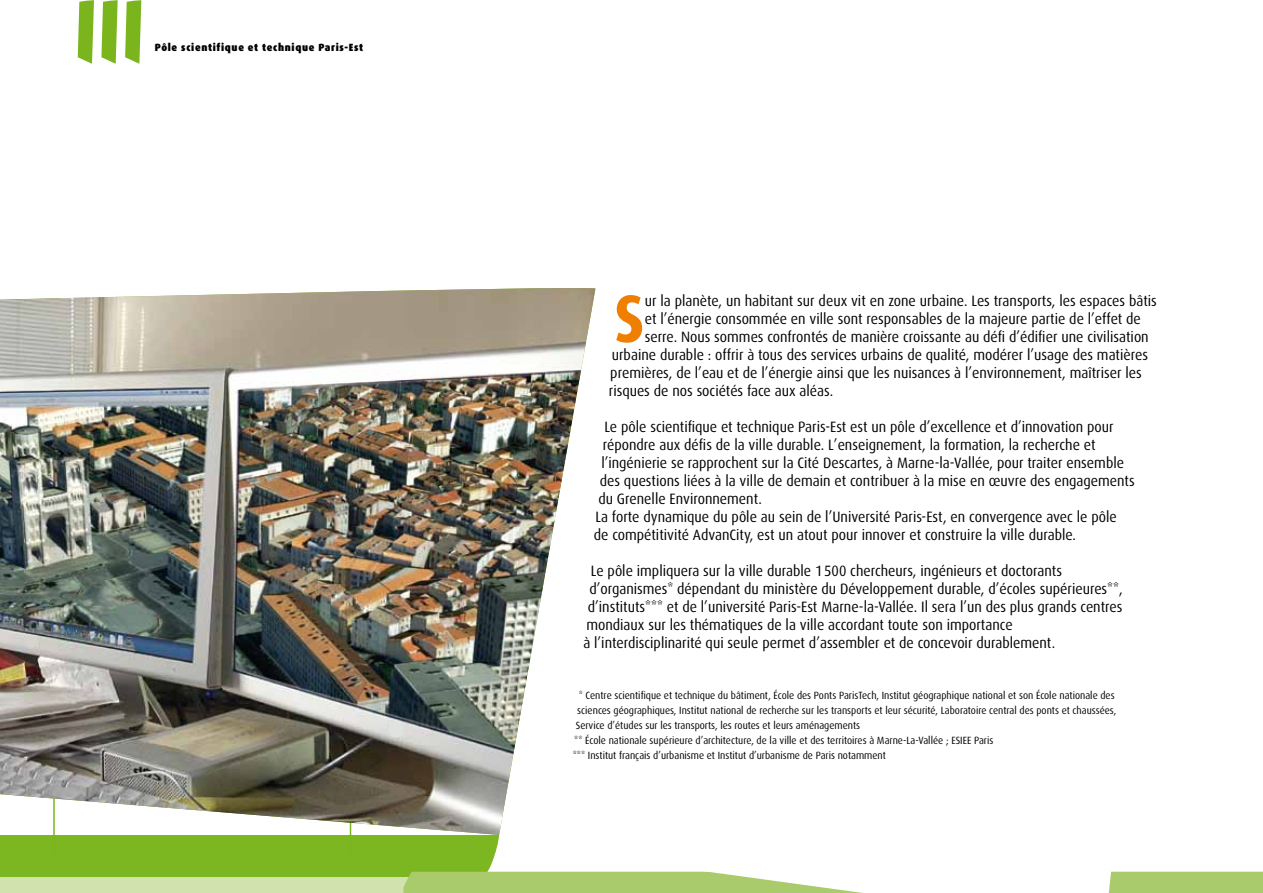
<style>
.page{position:relative;width:1263px;height:893px;background:#fff}
.page>*{position:absolute;margin:0;border:0;box-sizing:border-box;transform-origin:0 0}
.t1{font:700 67.35px "Dax OT";color:#ee7f00;scale:.93 1}
.t2{font:15px "Dax OT";color:#000;scale:.93 1}
.t3{font:10.5px "Dax OT";color:#000;scale:.93 1}
.t4{font:900 10.5px "Dax OT";letter-spacing:.07em;color:#000;scale:.93 1}
</style>
<div class="page">
<svg style="left:78px;top:0;width:16px;height:64px"></svg>
<svg style="left:101px;top:0;width:17px;height:64px"></svg>
<svg style="left:125px;top:0;width:16px;height:64px"></svg>
<svg style="left:0;top:835px;width:1263px;height:58px"></svg>
<hr style="left:53px;top:304px;width:2px;height:554px;background:#7ab51d">
<hr style="left:350px;top:298px;width:1px;height:560px;background:#7ab51d">
<svg style="left:562px;top:835px;width:620px;height:58px"></svg>
<img style="left:0;top:288px;width:595px;height:547px">
<svg style="left:25px;top:635px;width:14px;height:13px"></svg>
<svg style="left:388px;top:721px;width:16px;height:17px"></svg>
<p class="t4" style="left:155px;top:41px;width:226px">Pôle scientifique et technique Paris-Est</p>
<h1 class="t1" style="left:614px;top:281px;width:34px">S</h1>
<p class="t2" style="left:645px;top:293px;width:552px">ur la planète, un habitant sur deux vit en zone urbaine. Les transports, les espaces bâtis</p>
<p class="t2" style="left:645px;top:311px;width:535px">et l’énergie consommée en ville sont responsables de la majeure partie de l’effet de</p>
<p class="t2" style="left:645px;top:329px;width:543px">serre. Nous sommes confrontés de manière croissante au défi d’édifier une civilisation</p>
<p class="t2" style="left:612px;top:347px;width:578px">urbaine durable : offrir à tous des services urbains de qualité, modérer l’usage des matières</p>
<p class="t2" style="left:610px;top:365px;width:573px">premières, de l’eau et de l’énergie ainsi que les nuisances à l’environnement, maîtriser les</p>
<p class="t2" style="left:609px;top:383px;width:243px">risques de nos sociétés face aux aléas.</p>
<p class="t2" style="left:604px;top:419px;width:549px">Le pôle scientifique et technique Paris-Est est un pôle d’excellence et d’innovation pour</p>
<p class="t2" style="left:603px;top:437px;width:531px">répondre aux défis de la ville durable. L’enseignement, la formation, la recherche et</p>
<p class="t2" style="left:601px;top:455px;width:564px">l’ingénierie se rapprochent sur la Cité Descartes, à Marne-la-Vallée, pour traiter ensemble</p>
<p class="t2" style="left:600px;top:473px;width:577px">des questions liées à la ville de demain et contribuer à la mise en œuvre des engagements</p>
<p class="t2" style="left:598px;top:491px;width:178px">du Grenelle Environnement.</p>
<p class="t2" style="left:595px;top:509px;width:562px">La forte dynamique du pôle au sein de l’Université Paris-Est, en convergence avec le pôle</p>
<p class="t2" style="left:594px;top:527px;width:520px">de compétitivité AdvanCity, est un atout pour innover et construire la ville durable.</p>
<p class="t2" style="left:591px;top:563px;width:508px">Le pôle impliquera sur la ville durable 1500 chercheurs, ingénieurs et doctorants</p>
<p class="t2" style="left:589px;top:581px;width:575px">d’organismes* dépendant du ministère du Développement durable, d’écoles supérieures**,</p>
<p class="t2" style="left:588px;top:599px;width:576px">d’instituts*** et de l’université Paris-Est Marne-la-Vallée. Il sera l’un des plus grands centres</p>
<p class="t2" style="left:586px;top:617px;width:460px">mondiaux sur les thématiques de la ville accordant toute son importance</p>
<p class="t2" style="left:583px;top:635px;width:509px">à l’interdisciplinarité qui seule permet d’assembler et de concevoir durablement.</p>
<p class="t3" style="left:579px;top:690px;width:578px">* Centre scientifique et technique du bâtiment, École des Ponts ParisTech, Institut géographique national et son École nationale des</p>
<p class="t3" style="left:577px;top:705px;width:581px">sciences géographiques, Institut national de recherche sur les transports et leur sécurité, Laboratoire central des ponts et chaussées,</p>
<p class="t3" style="left:576px;top:720px;width:307px">Service d’études sur les transports, les routes et leurs aménagements</p>
<p class="t3" style="left:574px;top:735px;width:452px">** École nationale supérieure d’architecture, de la ville et des territoires à Marne-La-Vallée ; ESIEE Paris</p>
<p class="t3" style="left:573px;top:750px;width:338px">*** Institut français d’urbanisme et Institut d’urbanisme de Paris notamment</p>
</div>
